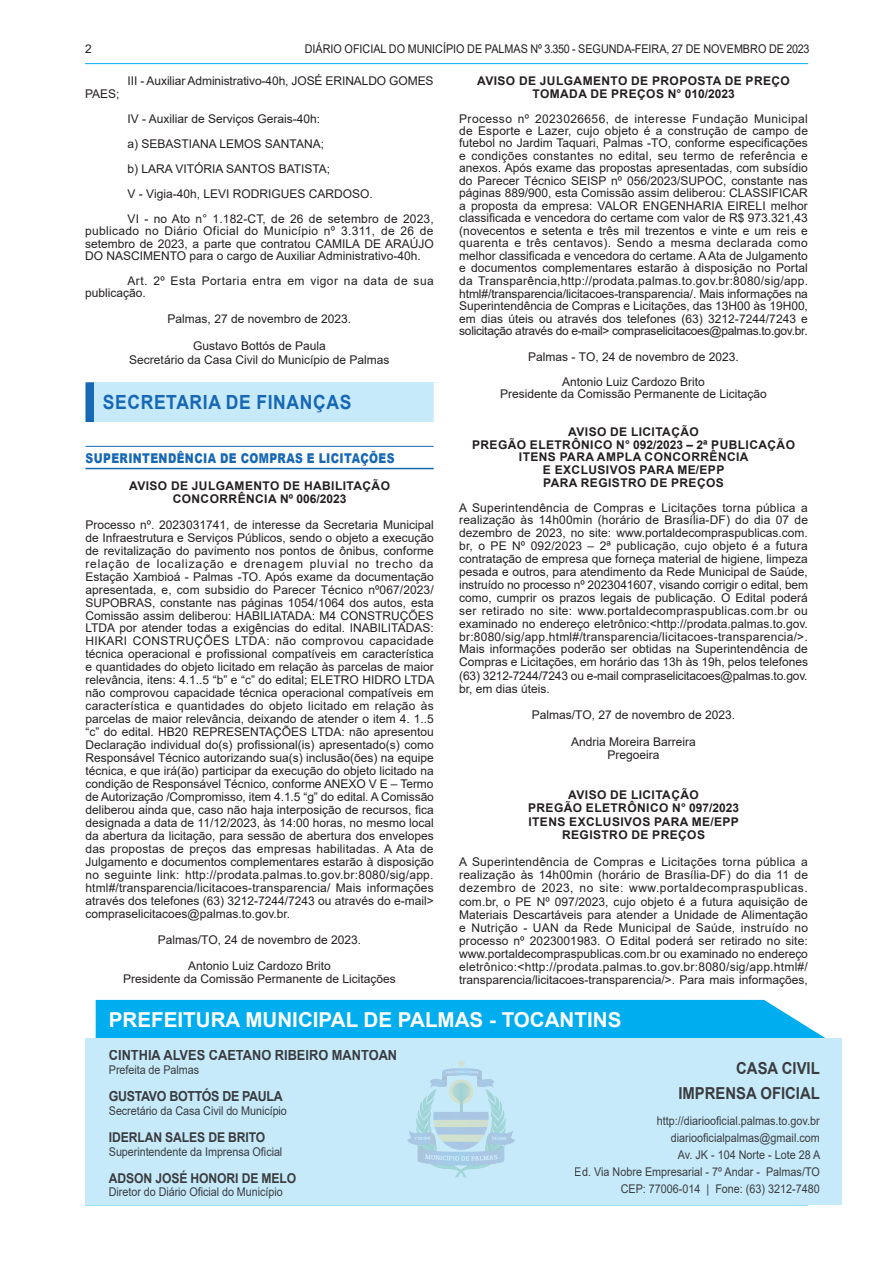
<style>
.page{position:relative;width:893px;height:1263px;background:#fff}
.page>*{position:absolute;margin:0;border:0;box-sizing:border-box;transform-origin:0 0}
.t1{font:700 20.55px "Arial";color:#fff}
.t2{font:700 19.5px "Arial";letter-spacing:.035em;color:#1768b4;scale:.9 1}
.t3{font:700 16.5px/25.7px "Arial";color:#231f20;text-align:right;scale:.9 1}
.t4{font:700 14.25px "Arial";color:#231f20;scale:.9 1}
.t5{font:700 13.8px "Arial";letter-spacing:-.025em;color:#231f20;scale:.9 1}
.t6{font:700 13.5px "Arial";letter-spacing:-.01em;color:#231f20;scale:.9 1}
.t7{font:900 13.5px "Arial";letter-spacing:.035em;color:#1768b4;scale:.8 1}
.t8{font:12px/13px "Arial";color:#231f20;text-align:justify}
.t9{font:12px/17.1px "Arial";color:#231f20;text-align:right;scale:.9 1}
.t10{font:700 12px/12.6px "Arial";letter-spacing:.035em;color:#231f20;text-align:center}
.t11{font:12px/12.5px "Arial";letter-spacing:.035em;color:#231f20}
</style>
<div class="page">
<hr style="left:85px;top:63px;width:723px;height:1px;background:#00aeef">
<hr style="left:85px;top:1204px;width:723px;height:1px;background:#00aeef">
<div style="left:96px;top:1000px;width:729px;height:38px;background:#00aeef"></div>
<div style="left:85px;top:1038px;width:757px;height:166px;background:#c6eafa"></div>
<img style="left:408px;top:1060px;width:106px;height:118px">
<hr style="left:85px;top:446px;width:349px;height:1px;background:#1768b4">
<hr style="left:85px;top:468px;width:349px;height:1px;background:#1768b4">
<div style="left:90px;top:382px;width:348px;height:40px;background:#c6eafa"></div>
<div style="left:85px;top:382px;width:9px;height:40px;background:#1768b4"></div>
<div style="left:434px;top:382px;width:8px;height:40px;background:#fff"></div>
<p class="t8" style="left:85px;top:42px;width:8px">2</p>
<p class="t9" style="left:305px;top:40px;width:562px">DIÁRIO OFICIAL DO MUNICÍPIO DE PALMAS Nº 3.350 - SEGUNDA-FEIRA, 27 DE NOVEMBRO DE 2023</p>
<p class="t8" style="left:85px;top:87px;width:36px">PAES;</p>
<p class="t8" style="left:128px;top:74px;width:308px">III - Auxiliar Administrativo-40h, JOSÉ ERINALDO GOMES</p>
<p class="t8" style="left:128px;top:106px;width:308px;line-height:24.9px;text-align:left">IV - Auxiliar de Serviços Gerais-40h:<br>a) SEBASTIANA LEMOS SANTANA;<br>b) LARA VITÓRIA SANTOS BATISTA;<br>V - Vigia-40h, LEVI RODRIGUES CARDOSO.<br>VI - no Ato n° 1.182-CT, de 26 de setembro de 2023,</p>
<p class="t8" style="left:85px;top:225px;width:350px;line-height:12.5px">publicado no Diário Oficial do Município nº 3.311, de 26 de setembro de 2023, a parte que contratou CAMILA DE ARAÚJO DO NASCIMENTO para o cargo de Auxiliar Administrativo-40h.</p>
<p class="t11" style="left:85px;top:274px;width:350px;text-indent:43px">Art. 2º Esta Portaria entra em vigor na data de sua publicação.</p>
<p class="t8" style="left:168px;top:313px;width:185px">Palmas, 27 de novembro de 2023.</p>
<p class="t8" style="left:129px;top:339px;width:262px;line-height:13.5px;text-align:center">Gustavo Bottós de Paula<br>Secretário da Casa Civil do Município de Palmas</p>
<h2 class="t2" style="left:103px;top:389px;width:278px">SECRETARIA DE FINANÇAS</h2>
<p class="t7" style="left:86px;top:448px;width:388px">SUPERINTENDÊNCIA DE COMPRAS E LICITAÇÕES</p>
<p class="t10" style="left:129px;top:479px;width:262px;line-height:13px">AVISO DE JULGAMENTO DE HABILITAÇÃO<br>CONCORRÊNCIA Nº 006/2023</p>
<p class="t8" style="left:85px;top:518px;width:350px">Processo nº. 2023031741, de interesse da Secretaria Municipal de Infraestrutura e Serviços Públicos, sendo o objeto a execução de revitalização do pavimento nos pontos de ônibus, conforme relação de localização e drenagem pluvial no trecho da Estação Xambioá - Palmas -TO. Após exame da documentação apresentada, e, com subsidio do Parecer Técnico nº067/2023/ SUPOBRAS, constante nas páginas 1054/1064 dos autos, esta Comissão assim deliberou: HABILIATADA: M4 CONSTRUÇÕES LTDA por atender todas a exigências do edital. INABILITADAS:<br>HIKARI CONSTRUÇÕES LTDA: não comprovou capacidade técnica operacional e profissional compatíveis em característica e quantidades do objeto licitado em relação às parcelas de maior relevância, itens: 4.1..5 “b” e “c” do edital; ELETRO HIDRO LTDA não comprovou capacidade técnica operacional compatíveis em característica e quantidades do objeto licitado em relação às parcelas de maior relevância, deixando de atender o item 4. 1..5 “c” do edital. HB20 REPRESENTAÇÕES LTDA: não apresentou Declaração individual do(s) profissional(is) apresentado(s) como Responsável Técnico autorizando sua(s) inclusão(ões) na equipe técnica, e que irá(ão) participar da execução do objeto licitado na condição de Responsável Técnico, conforme ANEXO V E – Termo de Autorização /Compromisso, item 4.1.5 “g” do edital. A Comissão deliberou ainda que, caso não haja interposição de recursos, fica designada a data de 11/12/2023, às 14:00 horas, no mesmo local da abertura da licitação, para sessão de abertura dos envelopes das propostas de preços das empresas habilitadas. A Ata de Julgamento e documentos complementares estarão à disposição no seguinte link: http://prodata.palmas.to.gov.br:8080/sig/app. html#/transparencia/licitacoes-transparencia/ Mais informações através dos telefones (63) 3212-7244/7243 ou através do e-mail&gt; compraselicitacoes@palmas.to.gov.br.</p>
<p class="t8" style="left:158px;top:927px;width:205px;line-height:26.1px;text-align:center">Palmas/TO, 24 de novembro de 2023.<br>Antonio Luiz Cardozo Brito</p>
<p class="t8" style="left:123px;top:972px;width:274px">Presidente da Comissão Permanente de Licitações</p>
<p class="t10" style="left:477px;top:75px;width:314px">AVISO DE JULGAMENTO DE PROPOSTA DE PREÇO<br>TOMADA DE PREÇOS N° 010/2023</p>
<p class="t8" style="left:459px;top:112px;width:350px;line-height:12.5px">Processo nº 2023026656, de interesse Fundação Municipal de Esporte e Lazer, cujo objeto é a construção de campo de futebol no Jardim Taquari, Palmas -TO, conforme especificações e condições constantes no edital, seu termo de referência e anexos. Após exame das propostas apresentadas, com subsídio do Parecer Técnico SEISP nº 056/2023/SUPOC, constante nas páginas 889/900, esta Comissão assim deliberou: CLASSIFICAR a proposta da empresa: VALOR ENGENHARIA EIRELI melhor classificada e vencedora do certame com valor de R$ 973.321,43 (novecentos e setenta e três mil trezentos e vinte e um reis e quarenta e três centavos). Sendo a mesma declarada como melhor classificada e vencedora do certame. A Ata de Julgamento e documentos complementares estarão à disposição no Portal da Transparência,http://prodata.palmas.to.gov.br:8080/sig/app. html#/transparencia/licitacoes-transparencia/. Mais informações na Superintendência de Compras e Licitações, das 13H00 às 19H00, em dias úteis ou através dos telefones (63) 3212-7244/7243 e solicitação através do e-mail&gt; compraselicitacoes@palmas.to.gov.br.</p>
<p class="t8" style="left:528px;top:344px;width:212px;line-height:25.2px;text-align:center">Palmas - TO, 24 de novembro de 2023.<br>Antonio Luiz Cardozo Brito</p>
<p class="t8" style="left:500px;top:388px;width:268px">Presidente da Comissão Permanente de Licitação</p>
<p class="t10" style="left:472px;top:426px;width:324px">AVISO DE LICITAÇÃO<br>PREGÃO ELETRÔNICO N° 092/2023 – 2ª PUBLICAÇÃO<br>ITENS PARA AMPLA CONCORRÊNCIA<br>E EXCLUSIVOS PARA ME/EPP<br>PARA REGISTRO DE PREÇOS</p>
<p class="t8" style="left:459px;top:501px;width:350px">A Superintendência de Compras e Licitações torna pública a realização às 14h00min (horário de Brasília-DF) do dia 07 de dezembro de 2023, no site: www.portaldecompraspublicas.com. br, o PE Nº 092/2023 – 2ª publicação, cujo objeto é a futura contratação de empresa que forneça material de higiene, limpeza pesada e outros, para atendimento da Rede Municipal de Saúde, instruído no processo nº 2023041607, visando corrigir o edital, bem como, cumprir os prazos legais de publicação. O Edital poderá ser retirado no site: www.portaldecompraspublicas.com.br ou examinado no endereço eletrônico:&lt;http://prodata.palmas.to.gov. br:8080/sig/app.html#/transparencia/licitacoes-transparencia/&gt;.<br>Mais informações poderão ser obtidas na Superintendência de Compras e Licitações, em horário das 13h às 19h, pelos telefones (63) 3212-7244/7243 ou e-mail compraselicitacoes@palmas.to.gov. br, em dias úteis.</p>
<p class="t8" style="left:532px;top:708px;width:205px">Palmas/TO, 27 de novembro de 2023.</p>
<p class="t8" style="left:571px;top:735px;width:126px;text-align:center">Andria Moreira Barreira<br>Pregoeira</p>
<p class="t10" style="left:528px;top:788px;width:213px;line-height:13.4px">AVISO DE LICITAÇÃO<br>PREGÃO ELETRÔNICO N° 097/2023<br>ITENS EXCLUSIVOS PARA ME/EPP<br>REGISTRO DE PREÇOS</p>
<p class="t8" style="left:459px;top:855px;width:350px">A Superintendência de Compras e Licitações torna pública a realização às 14h00min (horário de Brasília-DF) do dia 11 de dezembro de 2023, no site: www.portaldecompraspublicas. com.br, o PE Nº 097/2023, cujo objeto é a futura aquisição de Materiais Descartáveis para atender a Unidade de Alimentação e Nutrição - UAN da Rede Municipal de Saúde, instruído no processo nº 2023001983. O Edital poderá ser retirado no site: www.portaldecompraspublicas.com.br ou examinado no endereço eletrônico:&lt;http://prodata.palmas.to.gov.br:8080/sig/app.html#/ transparencia/licitacoes-transparencia/&gt;. Para mais informações,</p>
<h1 class="t1" style="left:109px;top:1005px;width:514px">PREFEITURA MUNICIPAL DE PALMAS - TOCANTINS</h1>
<p class="t4" style="left:109px;top:1045px;width:322px">CINTHIA ALVES CAETANO RIBEIRO MANTOAN</p>
<p class="t9" style="left:109px;top:1061px;width:102px">Prefeita de Palmas</p>
<p class="t5" style="left:109px;top:1086px;width:195px">GUSTAVO BOTTÓS DE PAULA</p>
<p class="t9" style="left:109px;top:1102px;width:199px">Secretário da Casa Civil do Município</p>
<p class="t6" style="left:109px;top:1128px;width:175px">IDERLAN SALES DE BRITO</p>
<p class="t9" style="left:109px;top:1143px;width:194px">Superintendente da Imprensa Oficial</p>
<p class="t6" style="left:109px;top:1168px;width:210px">ADSON JOSÉ HONORI DE MELO</p>
<p class="t9" style="left:109px;top:1183px;width:195px">Diretor do Diário Oficial do Município</p>
<h3 class="t3" style="left:678px;top:1055px;width:159px">CASA CIVIL<br>IMPRENSA OFICIAL</h3>
<p class="t9" style="left:575px;top:1112px;width:274px">http://diariooficial.palmas.to.gov.br diariooficialpalmas@gmail.com<br>Av. JK - 104 Norte - Lote 28 A<br>Ed. Via Nobre Empresarial - 7º Andar - Palmas/TO CEP: 77006-014 | Fone: (63) 3212-7480</p>
</div>
